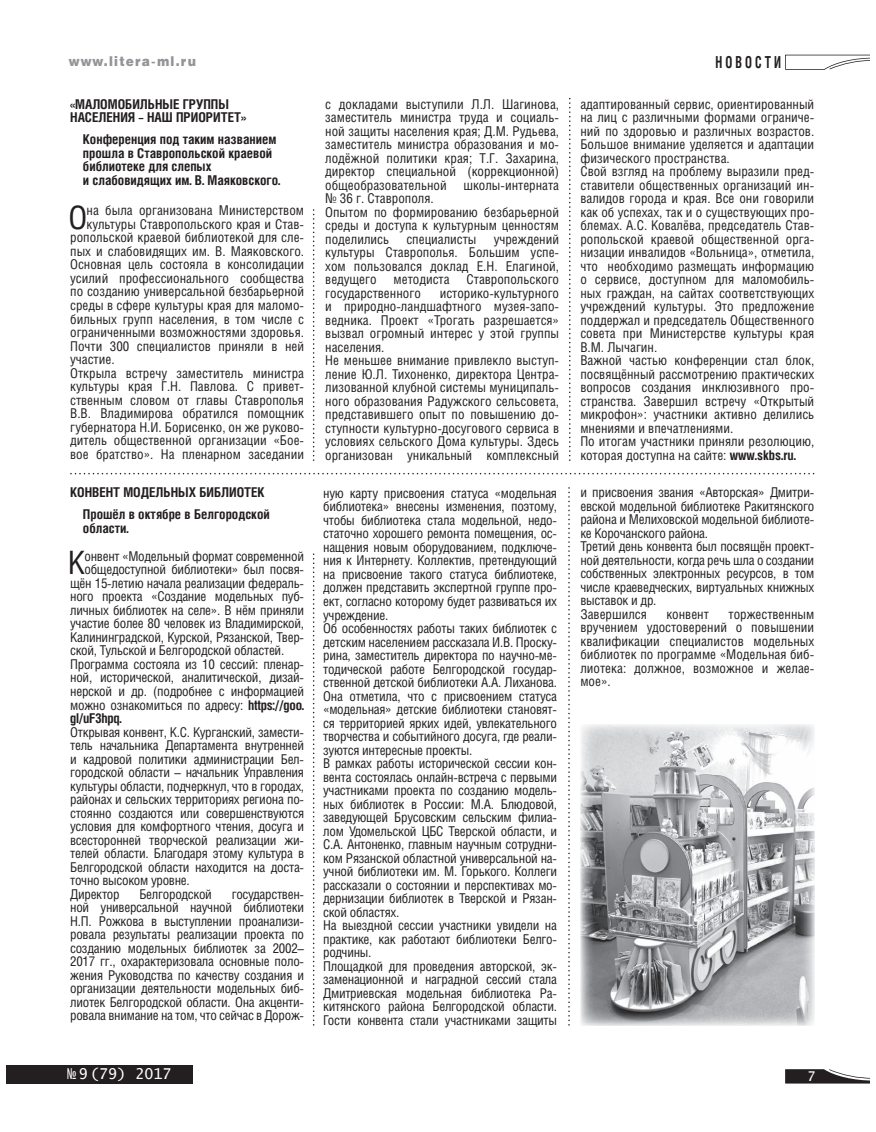
<style>
.page{position:relative;width:876px;height:1132px;background:#fff}
.page>*{position:absolute;margin:0;border:0;box-sizing:border-box;transform-origin:0 0}
.t1{font:32.25px "Helios Cond";color:#231f20}
.t2{font:700 16.5px "Helios Cond C";letter-spacing:.25em;color:#231f20;scale:.75 1}
.t3{font:15px "Lucida Console";color:#fff}
.t4{font:13.5px/13.5px "Helios Cond";letter-spacing:-.02em;color:#231f20}
.t5{font:13.5px/13.5px "Helios Cond";color:#231f20}
.t6{font:700 13.5px/13.5px "Helios Cond";color:#231f20}
.t7{font:13.5px "Helios Black C";letter-spacing:.1em;color:#939598;scale:.9 1}
.t8{font:700 13.5px "Helios Cond";letter-spacing:-.02em;color:#231f20}
.t9{font:13.5px "Lucida Console";color:#fff}
.s1{font-weight:700}
</style>
<div class="page">
<svg style="left:70px;top:472px;width:744px;height:2px"></svg>
<img style="left:581px;top:724px;width:233px;height:301px">
<svg style="left:313px;top:209px;width:1px;height:251px"></svg>
<svg style="left:313px;top:553px;width:1px;height:472px"></svg>
<svg style="left:568px;top:487px;width:2px;height:538px"></svg>
<svg style="left:569px;top:98px;width:1px;height:362px"></svg>
<svg style="left:785px;top:1069px;width:85px;height:14px"></svg>
<div style="left:6px;top:1064px;width:187px;height:18px;background:#231f20"></div>
<svg style="left:785px;top:55px;width:85px;height:15px"></svg>
<p class="t7" style="left:69px;top:57px;width:143px">www.litera-ml.ru</p>
<p class="t6" style="left:70px;top:98px;width:177px">«МАЛОМОБИЛЬНЫЕ ГРУППЫ<br>НАСЕЛЕНИЯ – НАШ ПРИОРИТЕТ»</p>
<p class="t6" style="left:83px;top:134px;width:199px">Конференция под таким названием прошла в Ставропольской краевой библиотеке для слепых<br>и слабовидящих им. В. Маяковского.</p>
<h1 class="t1" style="left:68px;top:206px;width:20px">О</h1>
<p class="t5" style="left:87px;top:205px;width:219px">на была организована Министерством</p>
<p class="t5" style="left:87px;top:218px;width:219px">культуры Ставропольского края и Став-</p>
<p class="t5" style="left:70px;top:232px;width:235px">ропольской краевой библиотекой для сле-</p>
<p class="t5" style="left:70px;top:245px;width:235px">пых и слабовидящих им. В. Маяковского.</p>
<p class="t5" style="left:70px;top:259px;width:235px">Основная цель состояла в консолидации</p>
<p class="t5" style="left:70px;top:272px;width:235px">усилий профессионального сообщества</p>
<p class="t5" style="left:70px;top:286px;width:235px">по созданию универсальной безбарьерной</p>
<p class="t5" style="left:70px;top:299px;width:235px">среды в сфере культуры края для маломо-</p>
<p class="t5" style="left:70px;top:313px;width:235px">бильных групп населения, в том числе с</p>
<p class="t5" style="left:70px;top:326px;width:235px">ограниченными возможностями здоровья.</p>
<p class="t5" style="left:70px;top:340px;width:235px">Почти 300 специалистов приняли в ней</p>
<p class="t5" style="left:70px;top:353px;width:46px">участие.</p>
<p class="t5" style="left:70px;top:367px;width:235px">Открыла встречу заместитель министра</p>
<p class="t5" style="left:70px;top:380px;width:235px">культуры края Г.Н. Павлова. С привет-</p>
<p class="t5" style="left:70px;top:394px;width:235px">ственным словом от главы Ставрополья</p>
<p class="t5" style="left:70px;top:407px;width:235px">В.В. Владимирова обратился помощник</p>
<p class="t5" style="left:70px;top:421px;width:235px">губернатора Н.И. Борисенко, он же руково-</p>
<p class="t5" style="left:70px;top:434px;width:235px">дитель общественной организации «Бое-</p>
<p class="t5" style="left:70px;top:448px;width:235px">вое братство». На пленарном заседании</p>
<p class="t6" style="left:83px;top:482px;width:188px;line-height:22px;text-indent:-13px">КОНВЕНТ МОДЕЛЬНЫХ БИБЛИОТЕК<br>Прошёл в октябре в Белгородской</p>
<p class="t6" style="left:83px;top:522px;width:47px">области.</p>
<h1 class="t1" style="left:68px;top:551px;width:19px">К</h1>
<p class="t4" style="left:84px;top:550px;width:221px">онвент «Модельный формат современной</p>
<p class="t4" style="left:84px;top:564px;width:221px">общедоступной библиотеки» был посвя-</p>
<p class="t4" style="left:70px;top:577px;width:235px">щён 15-летию начала реализации федераль-</p>
<p class="t4" style="left:70px;top:591px;width:235px">ного проекта «Создание модельных пуб-</p>
<p class="t4" style="left:70px;top:604px;width:235px">личных библиотек на селе». В нём приняли</p>
<p class="t4" style="left:70px;top:618px;width:235px">участие более 80 человек из Владимирской,</p>
<p class="t4" style="left:70px;top:631px;width:235px">Калининградской, Курской, Рязанской, Твер-</p>
<p class="t4" style="left:70px;top:645px;width:216px">ской, Тульской и Белгородской областей.</p>
<p class="t4" style="left:70px;top:658px;width:235px">Программа состояла из 10 сессий: пленар-</p>
<p class="t4" style="left:70px;top:672px;width:235px">ной, исторической, аналитической, дизай-</p>
<p class="t4" style="left:70px;top:685px;width:235px">нерской и др. (подробнее с информацией</p>
<p class="t4" style="left:70px;top:699px;width:235px">можно ознакомиться по адресу: <span class="s1">https://goo.</span></p>
<p class="t8" style="left:70px;top:713px;width:53px">gl/uF3hpq.</p>
<p class="t4" style="left:70px;top:726px;width:235px">Открывая конвент, К.С. Курганский, замести&shy;тель начальника Департамента внутренней и кадровой политики администрации Бел&shy;городской области – начальник Управления культуры области, подчеркнул, что в городах, районах и сельских территориях региона по&shy;стоянно создаются или совершенствуются условия для комфортного чтения, досуга и всесторонней творческой реализации жи&shy;телей области. Благодаря этому культура в Белгородской области находится на доста&shy;точно высоком уровне.<br>Директор</p>
<p class="t4" style="left:139px;top:888px;width:74px">Белгородской</p>
<p class="t4" style="left:70px;top:888px;width:235px;text-align:justify;text-indent:162px">государствен&shy;ной универсальной научной библиотеки Н.П. Рожкова в выступлении проанализи&shy;ровала результаты реализации проекта по созданию модельных библиотек за 2002– 2017 гг., охарактеризовала основные поло&shy;жения Руководства по качеству создания и организации деятельности модельных биб&shy;лиотек Белгородской области. Она акценти&shy;ровала внимание на том, что сейчас в Дорож-</p>
<p class="t5" style="left:325px;top:98px;width:235px">с докладами выступили Л.Л. Шагинова, заместитель министра труда и социаль&shy;ной защиты населения края; Д.М. Рудьева, заместитель министра образования и мо&shy;лодёжной политики края; Т.Г. Захарина, директор специальной (коррекционной) общеобразовательной школы-интерната № 36 г. Ставрополя.<br>Опытом по формированию безбарьерной среды и доступа к культурным ценностям поделились</p>
<p class="t4" style="left:325px;top:233px;width:235px;text-align:justify;text-indent:168px">учреждений культуры Ставрополья. Большим успе&shy;хом пользовался доклад Е.Н. Елагиной, ведущего</p>
<p class="t5" style="left:406px;top:233px;width:72px">специалисты</p>
<p class="t5" style="left:394px;top:274px;width:57px">методиста</p>
<p class="t5" style="left:467px;top:274px;width:94px">Ставропольского</p>
<p class="t5" style="left:325px;top:287px;width:97px">государственного</p>
<p class="t5" style="left:325px;top:287px;width:235px;text-indent:115px">историко-культурного и природно-ландшафтного музея-запо&shy;ведника. Проект «Трогать разрешается» вызвал огромный интерес у этой группы населения.<br>Не меньшее внимание привлекло выступ&shy;ление Ю.Л. Тихоненко, директора Центра&shy;лизованной клубной системы муниципаль&shy;ного образования Радужского сельсовета, представившего опыт по повышению до&shy;ступности культурно-досугового сервиса в условиях сельского Дома культуры. Здесь организован уникальный комплексный</p>
<p class="t4" style="left:323px;top:487px;width:235px">ную карту присвоения статуса «модельная библиотека» внесены изменения, поэтому, чтобы библио тека стала модельной, недо&shy;статочно хорошего ремонта помещения, ос&shy;нащения новым оборудованием, подключе&shy;ния к Интернету. Коллектив, претендующий на присвоение такого статуса библиотеке, должен представить экспертной группе про&shy;ект, согласно которому будет развиваться их учреждение.<br>Об особенностях работы таких библиотек с детским населением рассказала И.В. Проску&shy;рина, заместитель директора по научно-ме&shy;тодической работе Белгородской государ&shy;ственной детской библиотеки А.А. Лиханова.<br>Она отметила, что с присвоением статуса «модельная» детские библиотеки становят&shy;ся территорией ярких идей, увлекательного творчества и событийного досуга, где реали&shy;зуются интересные проекты.<br>В рамках работы исторической сессии кон&shy;вента состоялась онлайн-встреча с первыми участниками проекта по созданию модель&shy;ных библиотек в России: М.А. Блюдовой, заведующей Брусовским сельским филиа&shy;лом Удомельской ЦБС Тверской области, и С.А. Антоненко, главным научным сотрудни&shy;ком Рязанской областной универсальной на&shy;учной библиотеки им. М. Горького. Коллеги рассказали о состоянии и перспективах мо&shy;дернизации библиотек в Тверской и Рязан&shy;ской областях.<br>На выездной сессии участники увидели на практике, как работают библиотеки Белго&shy;родчины.<br>Площадкой для проведения авторской, эк&shy;заменационной и наградной сессий стала Дмит риевская модельная библиотека Ра&shy;китянского района Белгородской области.<br>Гости конвента стали участниками защиты</p>
<p class="t2" style="left:716px;top:57px;width:89px">НОВОСТИ</p>
<p class="t5" style="left:580px;top:98px;width:235px">адаптированный сервис, ориентированный на лиц с различными формами ограниче&shy;ний по здоровью и различных возрастов.<br>Большое внимание уделяется и адаптации физического пространства.<br>Свой взгляд на проблему выразили пред&shy;ставители общественных организаций ин&shy;валидов города и края. Все они говорили как об успехах, так и о существующих про&shy;блемах. А.С. Ковалёва, председатель Став&shy;ропольской краевой общественной орга&shy;низации инвалидов «Вольница», отметила, что необходимо размещать информацию о сервисе, доступном для маломобиль&shy;ных граждан, на сайтах соответствующих учреждений культуры. Это предложение поддержал и председатель Общественного совета при Министерстве культуры края В.М. Лычагин.<br>Важной частью конференции стал блок, посвящённый рассмотрению практических вопросов создания инклюзивного про&shy;странства. Завершил встречу «Открытый микрофон»: участники активно делились мнениями и впечатлениями.<br>По итогам участники приняли резолюцию, которая доступна на сайте: <span class="s1">www.skbs.ru.</span></p>
<p class="t4" style="left:580px;top:486px;width:235px">и присвоения звания «Авторская» Дмитри&shy;евской модельной библиотеке Ракитянского района и Мелиховской модельной библиоте&shy;ке Корочанского района.<br>Третий день конвента был посвящён проект&shy;ной деятельности, когда речь шла о создании собственных электронных ресурсов, в том числе краеведческих, виртуальных книжных выставок и др.<br>Завершился</p>
<p class="t4" style="left:580px;top:608px;width:235px;text-align:justify;text-indent:148px">торжественным вручением удостоверений о повышении квалификации специалистов модельных библиотек по программе «Модельная биб&shy;лиотека: должное, возможное и желае&shy;мое».</p>
<p class="t5" style="left:667px;top:608px;width:44px">конвент</p>
<p class="t3" style="left:67px;top:1066px;width:106px">№ 9 (79) 2017</p>
<p class="t9" style="left:807px;top:1069px;width:10px">7</p>
</div>
